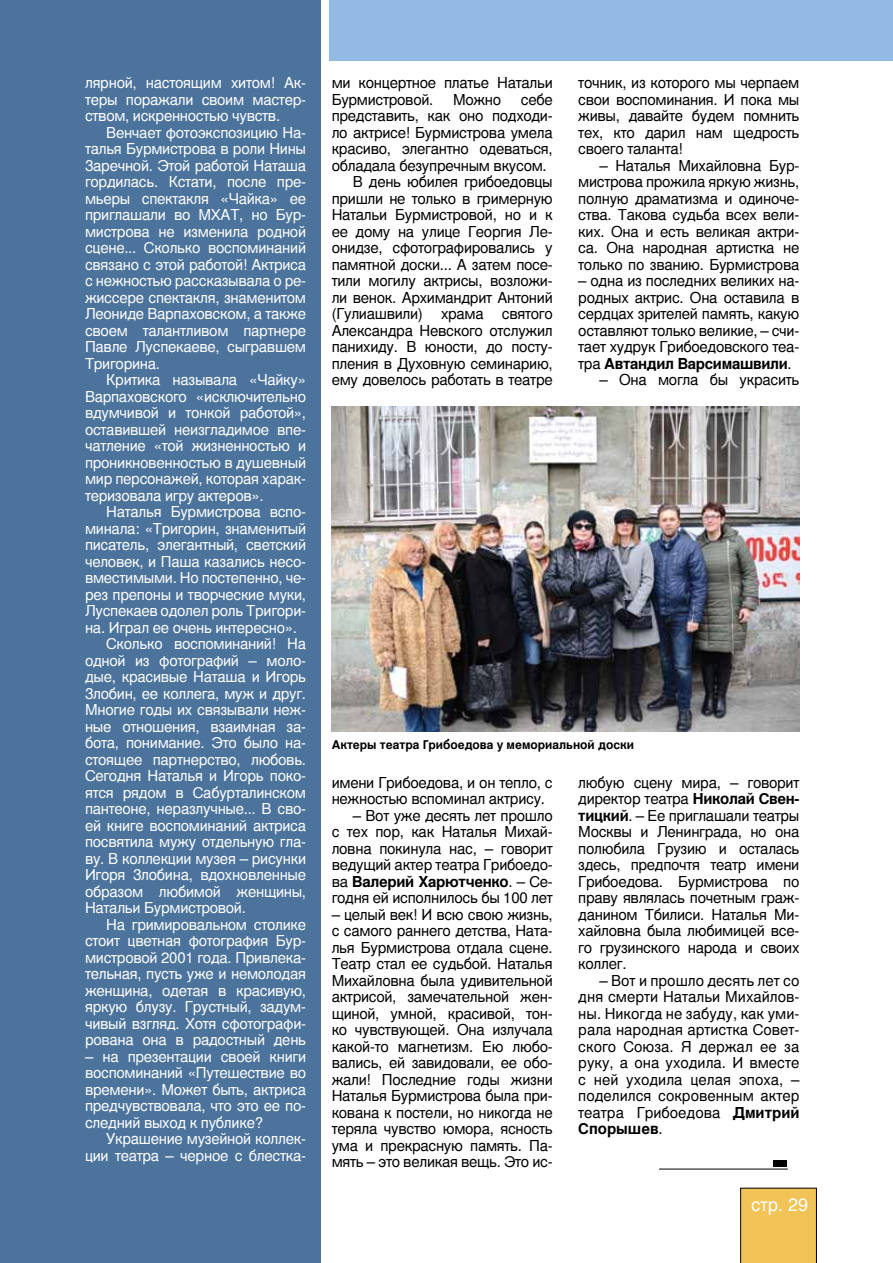
<style>
.page{position:relative;width:893px;height:1263px;background:#fff}
.page>*{position:absolute;margin:0;border:0;box-sizing:border-box;transform-origin:0 0}
.t1{font:18px "Nimbus San LCY";color:#fff}
.t2{font:15px/16.5px "Nimbus San LCY";letter-spacing:-.02em;color:#000;text-align:justify}
.t3{font:15px/16.5px "Nimbus San LCY";letter-spacing:-.02em;color:#fff;text-align:justify}
.t4{font:700 12px "Nimbus San LCY";color:#000}
.s1{font-weight:700}
</style>
<div class="page">
<div style="left:0;top:0;width:320px;height:1263px;background:#4b739c"></div>
<div style="left:330px;top:0;width:563px;height:61px;background:#92bae3"></div>
<div style="left:740px;top:1188px;width:77px;height:75px;background:#f2c457"></div>
<img style="left:332px;top:406px;width:467px;height:325px">
<div style="left:773px;top:1160px;width:14px;height:6px;background:#000"></div>
<hr style="left:659px;top:1169px;width:129px;height:1px;background:#000">
<p class="t3" style="left:85px;top:75px;width:223px">лярной, настоящим хитом! Ак&shy;теры поражали своим мастер&shy;ством, искренностью чувств.</p>
<p class="t3" style="left:85px;top:124px;width:223px;text-indent:21px">Венчает фотоэкспозицию На&shy;талья Бурмистрова в роли Н ины Заречной. Этой работой Н аташа гордилась. Кстати, после пре&shy;мьеры спектакля «Чайка» ее приглашали во МХАТ</p>
<p class="t3" style="left:85px;top:207px;width:223px;text-indent:154px">, но Бур&shy;мистрова не изменила родной сцене... Сколько воспоминаний связано с этой работой! Актриса с нежностью рассказывала о ре&shy;жиссере спектакля, знаменитом Леониде Варпаховском, а также своем талантливом партнере Павле Луспекаеве, сыгравшем Тригорина.</p>
<p class="t3" style="left:85px;top:372px;width:223px;text-indent:21px">Критика называла «Чайку» Варпаховского «исключительно вдумчивой и тонкой работой», оставившей неизгладимое впе&shy;чатление «той жизненностью и проникновенностью в душевный мир персонажей, которая харак&shy;теризовала игру актеров».</p>
<p class="t3" style="left:106px;top:504px;width:201px">Н аталья Бурмистрова вспо-</p>
<p class="t3" style="left:85px;top:520px;width:223px">минала: «Тригорин, знаменитый</p>
<p class="t3" style="left:85px;top:537px;width:223px">писатель, элегантный, светский</p>
<p class="t3" style="left:85px;top:553px;width:223px">человек, и П аша казались несо-</p>
<p class="t3" style="left:85px;top:570px;width:223px">вместимыми. Но постепенно, че-</p>
<p class="t3" style="left:85px;top:586px;width:223px">рез препоны и творческие муки,</p>
<p class="t3" style="left:85px;top:603px;width:223px">Луспекаев одолел роль Тригори-</p>
<p class="t3" style="left:85px;top:619px;width:214px">на. И грал ее очень интересно».</p>
<p class="t3" style="left:106px;top:636px;width:201px">Сколько воспоминаний! На</p>
<p class="t3" style="left:85px;top:652px;width:223px">одной из фотографий – моло-</p>
<p class="t3" style="left:85px;top:669px;width:223px">дые, красивые Наташа и И горь</p>
<p class="t3" style="left:85px;top:685px;width:223px">Злобин, ее коллега, муж и друг.</p>
<p class="t3" style="left:85px;top:702px;width:223px">Многие годы их связывали неж-</p>
<p class="t3" style="left:85px;top:718px;width:223px">ные отношения, взаимная за-</p>
<p class="t3" style="left:85px;top:735px;width:223px">бота, понимание. Это было на-</p>
<p class="t3" style="left:85px;top:751px;width:223px">стоящее партнерство, любовь.</p>
<p class="t3" style="left:85px;top:768px;width:223px">Сегодня Наталья и И горь поко-</p>
<p class="t3" style="left:85px;top:784px;width:223px">ятся рядом в Сабурталинском</p>
<p class="t3" style="left:85px;top:801px;width:223px">пантеоне, неразлучные... В сво-</p>
<p class="t3" style="left:85px;top:817px;width:223px">ей книге воспоминаний актриса</p>
<p class="t3" style="left:85px;top:834px;width:223px">посвятила мужу отдельную гла-</p>
<p class="t3" style="left:85px;top:850px;width:223px">ву. В коллекции музея – рисунки</p>
<p class="t3" style="left:85px;top:867px;width:223px">И горя Злобина, вдохновленные</p>
<p class="t3" style="left:85px;top:883px;width:223px">образом любимой женщины,</p>
<p class="t3" style="left:85px;top:900px;width:162px">Натальи Бурмистровой.</p>
<p class="t3" style="left:106px;top:916px;width:201px">На гримировальном столике</p>
<p class="t3" style="left:85px;top:933px;width:223px">стоит цветная фотография Бур-</p>
<p class="t3" style="left:85px;top:949px;width:223px">мистровой 2001 года. П ривлека-</p>
<p class="t3" style="left:85px;top:966px;width:223px">тельная, пусть уже и немолодая</p>
<p class="t3" style="left:85px;top:982px;width:223px">женщина, одетая в красивую,</p>
<p class="t3" style="left:85px;top:999px;width:223px">яркую блузу. Грустный, задум-</p>
<p class="t3" style="left:85px;top:1015px;width:223px">чивый взгляд. Хотя сфотографи-</p>
<p class="t3" style="left:85px;top:1032px;width:223px">рована она в радостный день</p>
<p class="t3" style="left:85px;top:1048px;width:223px">– на презентации своей книги воспоминаний «Путешествие во времени». Может быть, актриса предчувствовала, что это ее по&shy;следний выход к публике?</p>
<p class="t3" style="left:85px;top:1131px;width:223px;text-align:right">Украшение музейной коллек&shy;ции театра – черное с блестка-</p>
<p class="t2" style="left:332px;top:75px;width:223px">ми концертное платье Н атальи<br>Бурмистровой.</p>
<p class="t2" style="left:453px;top:91px;width:50px">Можно</p>
<p class="t2" style="left:521px;top:91px;width:33px">себе</p>
<p class="t2" style="left:332px;top:108px;width:223px">представить, как оно подходи-</p>
<p class="t2" style="left:332px;top:124px;width:223px">ло актрисе! Бурмистрова умела</p>
<p class="t2" style="left:332px;top:141px;width:223px">красиво, элегантно одеваться,</p>
<p class="t2" style="left:332px;top:157px;width:217px">обладала безупречным вкусом.</p>
<p class="t2" style="left:353px;top:174px;width:201px">В день юбилея грибоедовцы</p>
<p class="t2" style="left:332px;top:190px;width:223px">пришли не только в гримерную</p>
<p class="t2" style="left:332px;top:207px;width:223px">Натальи Бурмистровой, но и к</p>
<p class="t2" style="left:332px;top:223px;width:223px">ее дому на улице Георгия Ле-</p>
<p class="t2" style="left:332px;top:240px;width:223px">онидзе, сфотографировались у</p>
<p class="t2" style="left:332px;top:256px;width:223px">памятной доски... А затем посе-</p>
<p class="t2" style="left:332px;top:273px;width:223px">тили могилу актрисы, возложи-</p>
<p class="t2" style="left:332px;top:289px;width:223px">ли венок. Архимандрит Антоний</p>
<p class="t2" style="left:332px;top:306px;width:223px">(Гулиашвили) храма святого</p>
<p class="t2" style="left:332px;top:322px;width:223px">Александра Н евского отслужил</p>
<p class="t2" style="left:332px;top:339px;width:223px">панихиду. В юности, до посту-</p>
<p class="t2" style="left:332px;top:355px;width:223px">пления в Духовную семинарию,</p>
<p class="t2" style="left:332px;top:372px;width:223px">ему довелось работать в театре</p>
<p class="t2" style="left:578px;top:75px;width:223px">точник, из которого мы черпаем свои воспоминания. И пока мы живы, давайте будем помнить тех, кто дарил нам щедрость своего таланта!</p>
<p class="t2" style="left:578px;top:157px;width:223px;text-indent:21px">– Н аталья Михайловна Бур&shy;мистрова прожила яркую жизнь, полную драматизма и одиноче&shy;ства. Такова судьба всех вели&shy;ких. Она и есть великая актри&shy;са. Она народная артистка не только по званию. Бурмистрова</p>
<p class="t2" style="left:578px;top:273px;width:223px">– одна из последних великих на&shy;родных актрис. Она оставила в сердцах зрителей память, какую оставляют только великие, – счи&shy;тает худрук Грибоедовского теа&shy;тра <span class="s1">Автандил Варсимашвили</span>.</p>
<p class="t2" style="left:599px;top:372px;width:201px">– Она могла бы украсить</p>
<p class="t4" style="left:332px;top:738px;width:304px">Актеры театра Грибоедова у мемориальной доски</p>
<p class="t2" style="left:332px;top:774px;width:223px">имени Грибоедова, и он тепло, с нежностью вспоминал актрису.</p>
<p class="t2" style="left:332px;top:807px;width:223px;text-indent:21px">– Вот уже десять лет прошло с тех пор, как Н аталья Михай&shy;ловна покинула нас, – говорит ведущий актер театра Грибоедо&shy;ва <span class="s1">Валерий Харютченко</span>. – Се&shy;годня ей исполнилось бы 100 лет</p>
<p class="t2" style="left:332px;top:906px;width:223px">– целый век! И всю свою жизнь, с самого раннего детства, Н ата&shy;лья Бурмистрова отдала сцене.<br>Театр стал ее судьбой. Н аталья Михайловна была удивительной актрисой, замечательной жен&shy;щиной, умной, красивой, тон&shy;ко чувствующей. Она излучала какой-то магнетизм. Ею любо&shy;вались, ей завидовали, ее обо&shy;жали! Последние годы жизни Наталья Бурмистрова была при&shy;кована к постели, но никогда не теряла чувство юмора, ясность ума и прекрасную память. П а&shy;мять – это великая вещь. Это ис-</p>
<p class="t2" style="left:578px;top:774px;width:223px">любую сцену мира, – говорит директор театра <span class="s1">Николай Свен&shy;тицкий</span>. – Ее приглашали театры Москвы и Ленинграда, но она полюбила Грузию и осталась здесь, предпочтя театр имени Грибоедова. Бурмистрова по праву являлась почетным граж&shy;данином Тбилиси. Наталья Ми&shy;хайловна была любимицей все&shy;го грузинского народа и своих коллег.</p>
<p class="t2" style="left:578px;top:972px;width:223px;text-indent:21px">– Вот и прошло десять лет со дня смерти Натальи Михайлов&shy;ны. Н икогда не забуду, как уми&shy;рала народная артистка Совет&shy;ского Союза. Я держал ее за руку, а она уходила. И вместе с ней уходила целая эпоха, – поделился сокровенным актер театра Грибоедова <span class="s1">Дмитрий Спорышев</span>.</p>
<p class="t1" style="left:751px;top:1194px;width:59px">стр. 29</p>
</div>
